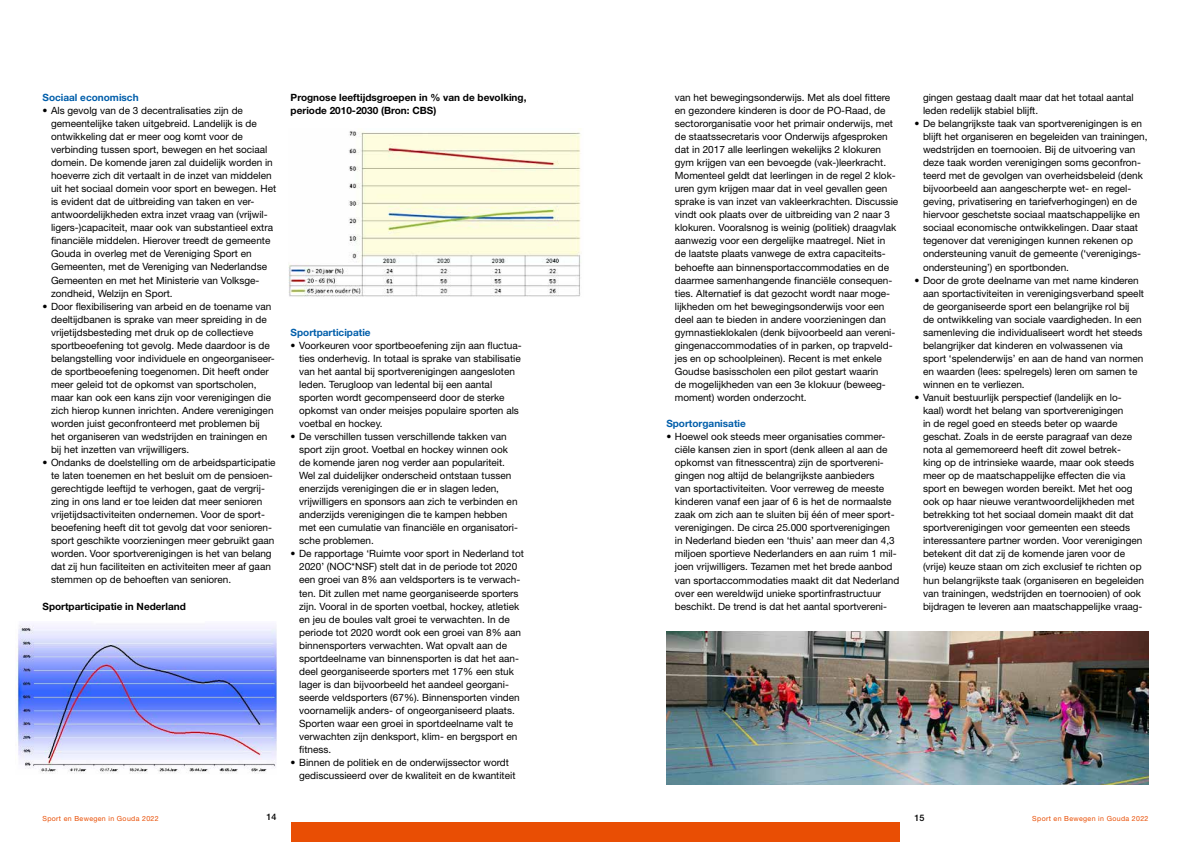
<style>
.page{position:relative;width:1191px;height:842px;background:#fff}
.page>*{position:absolute;margin:0;border:0;box-sizing:border-box;transform-origin:0 0}
.t1{font:10px/13px "Helvetica Neue LT Std";color:#000}
.t2{font:700 10px/13px "Helvetica Neue LT Std";color:#000}
.t3{font:700 10px "Helvetica Neue LT Std";color:#005eaa}
.t4{font:500 9px "Helvetica Neue LT Std";color:#000}
.t5{font:7px "Helvetica Neue LT Std";letter-spacing:.05em;color:#e94e04}
</style>
<div class="page">
<div style="left:291px;top:822px;width:304px;height:20px;background:#e94e04"></div>
<div style="left:595px;top:822px;width:305px;height:20px;background:#e94e04"></div>
<img style="left:288px;top:128px;width:293px;height:169px">
<img style="left:15px;top:624px;width:261px;height:150px">
<img style="left:666px;top:631px;width:482px;height:153px">
<p class="t3" style="left:43px;top:91px;width:98px">Sociaal economisch</p>
<p class="t1" style="left:51px;top:104px;width:227px;text-indent:-8px">• Als gevolg van de 3 decentralisaties zijn de gemeentelijke taken uitgebreid. Landelijk is de ontwikkeling dat er meer oog komt voor de verbinding tussen sport, bewegen en het sociaal domein. De komende jaren zal duidelijk worden in hoeverre zich dit vertaalt in de inzet van middelen uit het sociaal domein voor sport en bewegen. Het is evident dat de uitbreiding van taken en ver&shy;antwoordelijkheden extra inzet vraag van (vrijwil&shy;ligers-)capaciteit, maar ook van substantieel extra financiële middelen. Hierover treedt de gemeente Gouda in overleg met de Vereniging Sport en Gemeenten, met de Vereniging van Nederlandse Gemeenten en met het Ministerie van Volksge&shy;zondheid, Welzijn en Sport.</p>
<p class="t1" style="left:51px;top:299px;width:225px;text-indent:-8px">• Door flexibilisering van arbeid en de toename van deeltijdbanen is sprake van meer spreiding in de vrijetijdsbesteding met druk op de collectieve sportbeoefening tot gevolg. Mede daardoor is de belangstelling voor individuele en ongeorganiseer&shy;de sportbeoefening toegenomen. Dit heeft onder meer geleid tot de opkomst van sportscholen, maar kan ook een kans zijn voor verenigingen die zich hierop kunnen inrichten. Andere verenigingen worden juist geconfronteerd met problemen bij het organiseren van wedstrijden en trainingen en bij het inzetten van vrijwilligers.</p>
<p class="t1" style="left:51px;top:456px;width:226px;text-indent:-8px">• Ondanks de doelstelling om de arbeidsparticipatie te laten toenemen en het besluit om de pensioen&shy;gerechtigde leeftijd te verhogen, gaat de vergrij&shy;zing in ons land er toe leiden dat meer senioren vrijetijdsactiviteiten ondernemen. Voor de sport&shy;beoefening heeft dit tot gevolg dat voor senioren&shy;sport geschikte voorzieningen meer gebruikt gaan worden. Voor sportverenigingen is het van belang dat zij hun faciliteiten en activiteiten meer af gaan stemmen op de behoeften van senioren.</p>
<p class="t2" style="left:43px;top:599px;width:145px">Sportparticipatie in Nederland</p>
<p class="t2" style="left:291px;top:91px;width:237px">Prognose leeftijdsgroepen in % van de bevolking, periode 2010-2030 (Bron: CBS)</p>
<p class="t3" style="left:291px;top:326px;width:81px">Sportparticipatie</p>
<p class="t1" style="left:299px;top:338px;width:224px;text-indent:-8px">• Voorkeuren voor sportbeoefening zijn aan fluctua&shy;ties onderhevig. In totaal is sprake van stabilisatie van het aantal bij sportverenigingen aangesloten leden. Terugloop van ledental bij een aantal sporten wordt gecompenseerd door de sterke opkomst van onder meisjes populaire sporten als voetbal en hockey.</p>
<p class="t1" style="left:299px;top:430px;width:220px;text-indent:-8px">• De verschillen tussen verschillende takken van sport zijn groot. Voetbal en hockey winnen ook de komende jaren nog verder aan populariteit.<br>Wel zal duidelijker onderscheid ontstaan tussen enerzijds verenigingen die er in slagen leden, vrijwilligers en sponsors aan zich te verbinden en anderzijds verenigingen die te kampen hebben met een cumulatie van financiële en organisatori&shy;sche problemen.</p>
<p class="t1" style="left:299px;top:547px;width:226px;text-indent:-8px">• De rapportage ‘Ruimte voor sport in Nederland tot 2020’ (NOC*NSF) stelt dat in de periode tot 2020 een groei van 8% aan veldsporters is te verwach&shy;ten. Dit zullen met name georganiseerde sporters zijn. Vooral in de sporten voetbal, hockey, atletiek en jeu de boules valt groei te verwachten. In de periode tot 2020 wordt ook een groei van 8% aan binnensporters verwachten. Wat opvalt aan de sportdeelname van binnensporten is dat het aan&shy;deel georganiseerde sporters met 17% een stuk lager is dan bijvoorbeeld het aandeel georgani&shy;seerde veldsporters (67%). Binnensporten vinden voornamelijk anders- of ongeorganiseerd plaats.<br>Sporten waar een groei in sportdeelname valt te verwachten zijn denksport, klim- en bergsport en fitness.</p>
<p class="t1" style="left:299px;top:756px;width:218px;text-indent:-8px">• Binnen de politiek en de onderwijssector wordt gediscussieerd over de kwaliteit en de kwantiteit</p>
<p class="t1" style="left:675px;top:91px;width:225px">van het bewegingsonderwijs. Met als doel fittere en gezondere kinderen is door de PO-Raad, de sectororganisatie voor het primair onderwijs, met de staatssecretaris voor Onderwijs afgesproken dat in 2017 alle leerlingen wekelijks 2 klokuren gym krijgen van een bevoegde (vak-)leerkracht.<br>Momenteel geldt dat leerlingen in de regel 2 klok&shy;uren gym krijgen maar dat in veel gevallen geen sprake is van inzet van vakleerkrachten. Discussie vindt ook plaats over de uitbreiding van 2 naar 3 klokuren. Vooralsnog is weinig (politiek) draagvlak aanwezig voor een dergelijke maatregel. Niet in de laatste plaats vanwege de extra capaciteits&shy;behoefte aan binnensportaccommodaties en de daarmee samenhangende financiële consequen&shy;ties. Alternatief is dat gezocht wordt naar moge&shy;lijkheden om het bewegingsonderwijs voor een deel aan te bieden in andere voorzieningen dan gymnastieklokalen (denk bijvoorbeeld aan vereni&shy;gingenaccommodaties of in parken, op trapveld&shy;jes en op schoolpleinen). Recent is met enkele Goudse basisscholen een pilot gestart waarin<br>de mogelijkheden van een 3e klokuur (beweeg&shy;moment) worden onderzocht.</p>
<p class="t3" style="left:666px;top:417px;width:81px">Sportorganisatie</p>
<p class="t1" style="left:675px;top:430px;width:226px;text-indent:-8px">• Hoewel ook steeds meer organisaties commer&shy;ciële kansen zien in sport (denk alleen al aan de opkomst van fitnesscentra) zijn de sportvereni&shy;gingen nog altijd de belangrijkste aanbieders<br>van sportactiviteiten. Voor verreweg de meeste kinderen vanaf een jaar of 6 is het de normaalste zaak om zich aan te sluiten bij één of meer sport&shy;verenigingen. De circa 25.000 sportverenigingen in Nederland bieden een ‘thuis’ aan meer dan 4,3 miljoen sportieve Nederlanders en aan ruim 1 mil&shy;joen vrijwilligers. Tezamen met het brede aanbod van sportaccommodaties maakt dit dat Nederland over een wereldwijd unieke sportinfrastructuur beschikt. De trend is dat het aantal sportvereni-</p>
<p class="t1" style="left:923px;top:91px;width:212px">gingen gestaag daalt maar dat het totaal aantal leden redelijk stabiel blijft.</p>
<p class="t1" style="left:923px;top:117px;width:226px;text-indent:-8px">• De belangrijkste taak van sportverenigingen is en blijft het organiseren en begeleiden van trainingen, wedstrijden en toernooien. Bij de uitvoering van deze taak worden verenigingen soms geconfron&shy;teerd met de gevolgen van overheidsbeleid (denk bijvoorbeeld aan aangescherpte wet- en regel&shy;geving, privatisering en tariefverhogingen) en de hiervoor geschetste sociaal maatschappelijke en sociaal economische ontwikkelingen. Daar staat tegenover dat verenigingen kunnen rekenen op ondersteuning vanuit de gemeente (‘verenigings&shy;ondersteuning’) en sportbonden.</p>
<p class="t1" style="left:923px;top:273px;width:222px;text-indent:-8px">• Door de grote deelname van met name kinderen aan sportactiviteiten in verenigingsverband speelt de georganiseerde sport een belangrijke rol bij<br>de ontwikkeling van sociale vaardigheden. In een samenleving die individualiseert wordt het steeds belangrijker dat kinderen en volwassenen via sport ‘spelenderwijs’ en aan de hand van normen en waarden (lees: spelregels) leren om samen te winnen en te verliezen.</p>
<p class="t1" style="left:923px;top:391px;width:223px;text-indent:-8px">• Vanuit bestuurlijk perspectief (landelijk en lo&shy;kaal) wordt het belang van sportverenigingen<br>in de regel goed en steeds beter op waarde geschat. Zoals in de eerste paragraaf van deze nota al gememoreerd heeft dit zowel betrek-<br>king op de intrinsieke waarde, maar ook steeds meer op de maatschappelijke effecten die via sport en bewegen worden bereikt. Met het oog ook op haar nieuwe verantwoordelijkheden met betrekking tot het sociaal domein maakt dit dat sportverenigingen voor gemeenten een steeds interessantere partner worden. Voor verenigingen betekent dit dat zij de komende jaren voor de (vrije) keuze staan om zich exclusief te richten op hun belangrijkste taak (organiseren en begeleiden van trainingen, wedstrijden en toernooien) of ook bijdragen te leveren aan maatschappelijke vraag-</p>
<p class="t5" style="left:43px;top:815px;width:118px">Sport en Bewegen in Gouda 2022</p>
<p class="t4" style="left:266px;top:812px;width:12px">14</p>
<p class="t4" style="left:914px;top:812px;width:12px">15</p>
<p class="t5" style="left:1032px;top:815px;width:118px">Sport en Bewegen in Gouda 2022</p>
</div>
